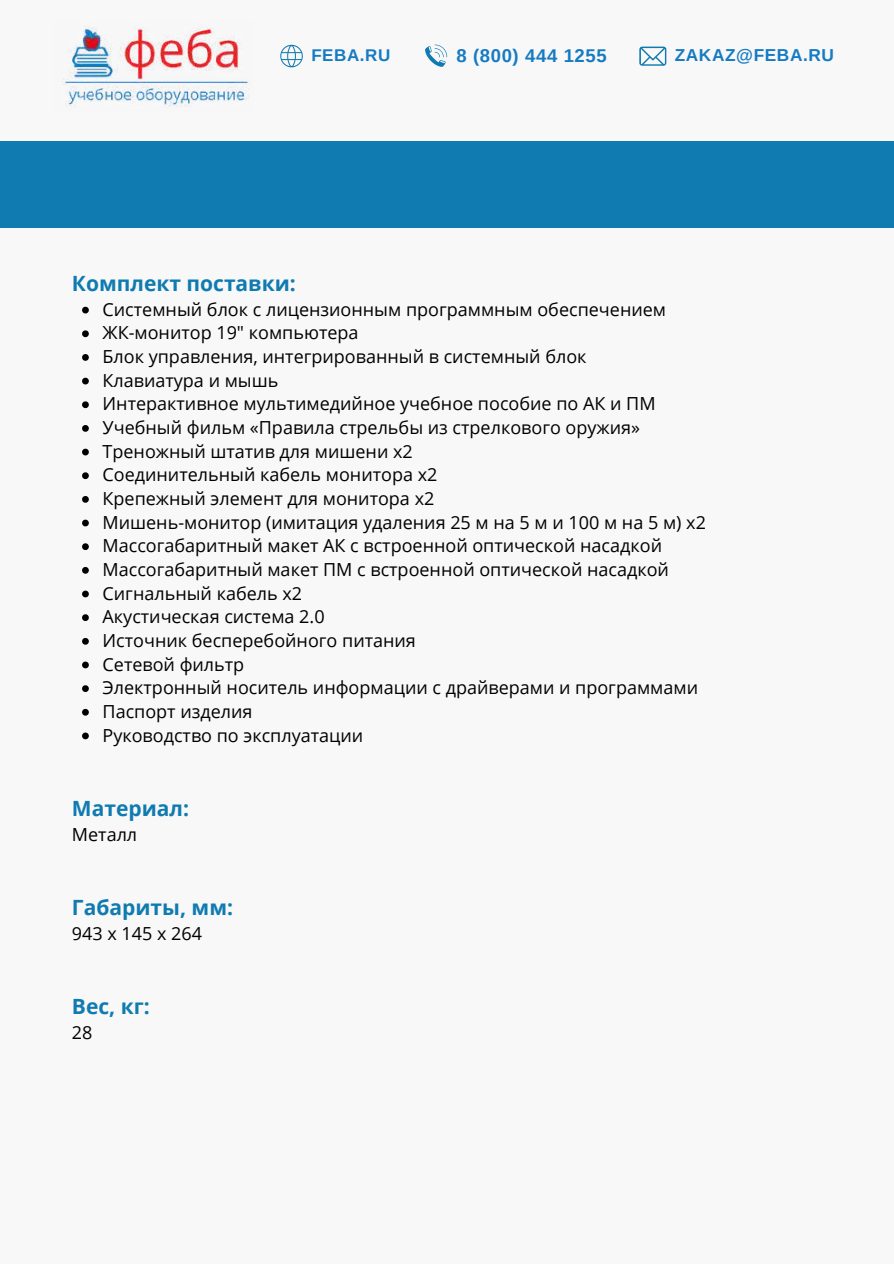
<style>
.page{position:relative;width:894px;height:1264px;background:#fff}
.page>*{position:absolute;margin:0;border:0;box-sizing:border-box;transform-origin:0 0}
.t1{font:700 21px "Open Sans";color:#107bb1}
.t2{font:700 18.45px "Arimo";letter-spacing:.035em;color:#157bc2}
.t3{font:18px/23.7px "Open Sans";color:#000}
.t4{font:700 17.25px "Arimo";letter-spacing:.035em;color:#157bc2}
.t5{font:700 16.95px "Arimo";letter-spacing:.035em;color:#157bc2}
</style>
<div class="page">
<div style="left:0;top:0;width:893px;height:1263px;background:#f8f8f8"></div>
<img style="left:62px;top:27px;width:187px;height:80px">
<div style="left:0;top:141px;width:893px;height:87px;background:#107bb1"></div>
<svg style="left:639px;top:47px;width:27px;height:19px"></svg>
<svg style="left:425px;top:45px;width:22px;height:22px"></svg>
<svg style="left:280px;top:45px;width:23px;height:22px"></svg>
<svg style="left:82px;top:307px;width:7px;height:6px"></svg>
<svg style="left:82px;top:330px;width:7px;height:7px"></svg>
<svg style="left:82px;top:354px;width:7px;height:7px"></svg>
<svg style="left:82px;top:378px;width:7px;height:6px"></svg>
<svg style="left:82px;top:401px;width:7px;height:7px"></svg>
<svg style="left:82px;top:425px;width:7px;height:7px"></svg>
<svg style="left:82px;top:448px;width:7px;height:7px"></svg>
<svg style="left:82px;top:472px;width:7px;height:7px"></svg>
<svg style="left:82px;top:496px;width:7px;height:7px"></svg>
<svg style="left:82px;top:519px;width:7px;height:7px"></svg>
<svg style="left:82px;top:543px;width:7px;height:7px"></svg>
<svg style="left:82px;top:567px;width:7px;height:6px"></svg>
<svg style="left:82px;top:590px;width:7px;height:7px"></svg>
<svg style="left:82px;top:614px;width:7px;height:7px"></svg>
<svg style="left:82px;top:638px;width:7px;height:6px"></svg>
<svg style="left:82px;top:661px;width:7px;height:7px"></svg>
<svg style="left:82px;top:685px;width:7px;height:7px"></svg>
<svg style="left:82px;top:709px;width:7px;height:6px"></svg>
<svg style="left:82px;top:732px;width:7px;height:7px"></svg>
<p class="t5" style="left:311px;top:44px;width:81px">FEBA.RU</p>
<p class="t2" style="left:456px;top:43px;width:152px">8 (800) 444 1255</p>
<p class="t4" style="left:674px;top:43px;width:161px">ZAKAZ@FEBA.RU</p>
<p class="t1" style="left:72px;top:268px;width:225px">Комплект поставки:</p>
<p class="t3" style="left:102px;top:297px;width:604px">Системный блок с лицензионным программным обеспечением ЖК-монитор 19" компьютера<br>Блок управления, интегрированный в системный блок<br>Клавиатура и мышь<br>Интерактивное мультимедийное учебное пособие по АК и ПМ Учебный фильм «Правила стрельбы из стрелкового оружия» Треножный штатив для мишени х2<br>Соединительный кабель монитора х2<br>Крепежный элемент для монитора х2<br>Мишень-монитор (имитация удаления 25 м на 5 м и 100 м на 5 м) х2<br>Массогабаритный макет АК с встроенной оптической насадкой Массогабаритный макет ПМ с встроенной оптической насадкой Сигнальный кабель х2<br>Акустическая система 2.0<br>Источник бесперебойного питания<br>Сетевой фильтр<br>Электронный носитель информации с драйверами и программами Паспорт изделия<br>Руководство по эксплуатации</p>
<p class="t1" style="left:72px;top:793px;width:119px">Материал:</p>
<p class="t3" style="left:72px;top:821px;width:67px">Металл</p>
<p class="t1" style="left:72px;top:892px;width:162px">Габариты, мм:</p>
<p class="t3" style="left:72px;top:921px;width:132px">943 х 145 х 264</p>
<p class="t1" style="left:72px;top:991px;width:79px">Вес, кг:</p>
<p class="t3" style="left:72px;top:1020px;width:22px">28</p>
</div>
